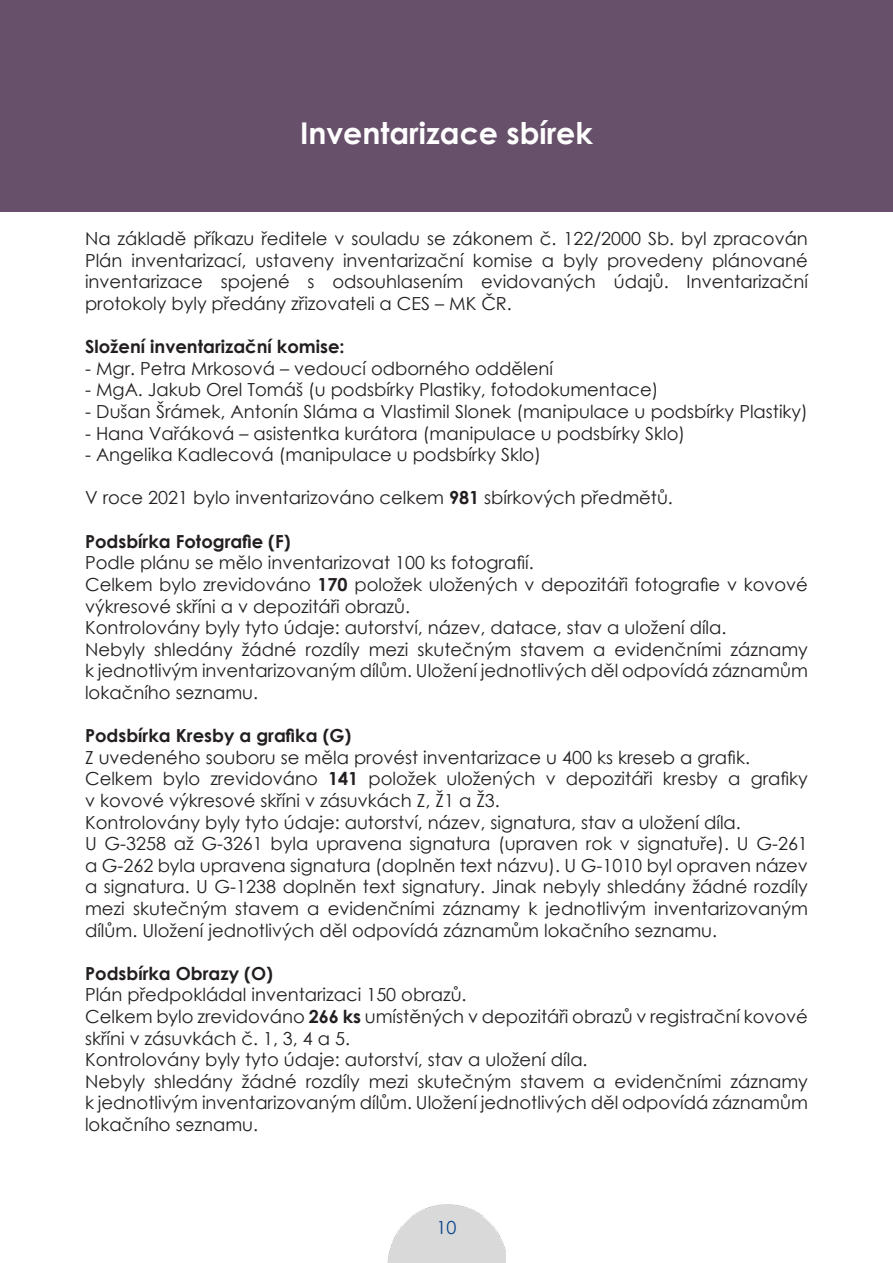
<style>
.page{position:relative;width:893px;height:1263px;background:#fff}
.page>*{position:absolute;margin:0;border:0;box-sizing:border-box;transform-origin:0 0}
.t1{font:700 30px "Century Gothic";color:#fff}
.t2{font:18px/21.6px "Century Gothic";color:#231f20}
.t3{font:700 18px "Century Gothic";color:#231f20}
.t4{font:18px "Century Gothic";color:#07428d}
.s1{font-weight:700}
</style>
<div class="page">
<div style="left:0;top:0;width:893px;height:211px;background:#67506a"></div>
<img style="left:388px;top:1204px;width:118px;height:59px">
<h1 class="t1" style="left:300px;top:110px;width:294px">Inventarizace sbírek</h1>
<p class="t2" style="left:85px;top:228px;width:724px;text-align:justify">Na základě příkazu ředitele v souladu se zákonem č. 122/2000 Sb. byl zpracován Plán inventarizací, ustaveny inventarizační komise a byly provedeny plánované inventarizace spojené s odsouhlasením evidovaných údajů. Inventarizační protokoly byly předány zřizovateli a CES – MK ČR.</p>
<p class="t3" style="left:85px;top:333px;width:261px">Složení inventarizační komise:</p>
<p class="t2" style="left:85px;top:357px;width:470px">- Mgr. Petra Mrkosová – vedoucí odborného oddělení</p>
<p class="t2" style="left:85px;top:379px;width:575px">- MgA. Jakub Orel Tomáš (u podsbírky Plastiky, fotodokumentace)</p>
<p class="t2" style="left:85px;top:400px;width:724px">- Dušan Šrámek, Antonín Sláma a Vlastimil Slonek (manipulace u podsbírky Plastiky)</p>
<p class="t2" style="left:85px;top:422px;width:602px">- Hana Vařáková – asistentka kurátora (manipulace u podsbírky Sklo)</p>
<p class="t2" style="left:85px;top:444px;width:457px">- Angelika Kadlecová (manipulace u podsbírky Sklo)</p>
<p class="t2" style="left:85px;top:487px;width:589px">V roce 2021 bylo inventarizováno celkem <span class="s1">981</span> sbírkových předmětů.</p>
<p class="t3" style="left:85px;top:527px;width:207px">Podsbírka Fotografie (F)</p>
<p class="t2" style="left:85px;top:552px;width:724px">Podle plánu se mělo inventarizovat 100 ks fotografií.<br>Celkem bylo zrevidováno <span class="s1">170</span> položek uložených v depozitáři fotografie v kovové výkresové skříni a v depozitáři obrazů.<br>Kontrolovány byly tyto údaje: autorství, název, datace, stav a uložení díla.<br>Nebyly shledány žádné rozdíly mezi skutečným stavem a evidenčními záznamy k jednotlivým inventarizovaným dílům. Uložení jednotlivých děl odpovídá záznamům lokačního seznamu.</p>
<p class="t3" style="left:85px;top:722px;width:268px">Podsbírka Kresby a grafika (G)</p>
<p class="t2" style="left:85px;top:746px;width:724px">Z uvedeného souboru se měla provést inventarizace u 400 ks kreseb a grafik.<br>Celkem bylo zrevidováno <span class="s1">141</span> položek uložených v depozitáři kresby a grafiky v kovové výkresové skříni v zásuvkách Z, Ž1 a Ž3.<br>Kontrolovány byly tyto údaje: autorství, název, signatura, stav a uložení díla.<br>U G-3258 až G-3261 byla upravena signatura (upraven rok v signatuře). U G-261 a G-262 byla upravena signatura (doplněn text názvu). U G-1010 byl opraven název a signatura. U G-1238 doplněn text signatury. Jinak nebyly shledány žádné rozdíly mezi skutečným stavem a evidenčními záznamy k jednotlivým inventarizovaným dílům. Uložení jednotlivých děl odpovídá záznamům lokačního seznamu.</p>
<p class="t3" style="left:85px;top:959px;width:189px">Podsbírka Obrazy (O)</p>
<p class="t2" style="left:85px;top:984px;width:724px">Plán předpokládal inventarizaci 150 obrazů.<br>Celkem bylo zrevidováno <span class="s1">266 ks</span> umístěných v depozitáři obrazů v registrační kovové skříni v zásuvkách č. 1, 3, 4 a 5.<br>Kontrolovány byly tyto údaje: autorství, stav a uložení díla.<br>Nebyly shledány žádné rozdíly mezi skutečným stavem a evidenčními záznamy k jednotlivým inventarizovaným dílům. Uložení jednotlivých děl odpovídá záznamům lokačního seznamu.</p>
<p class="t4" style="left:436px;top:1215px;width:21px">10</p>
</div>
